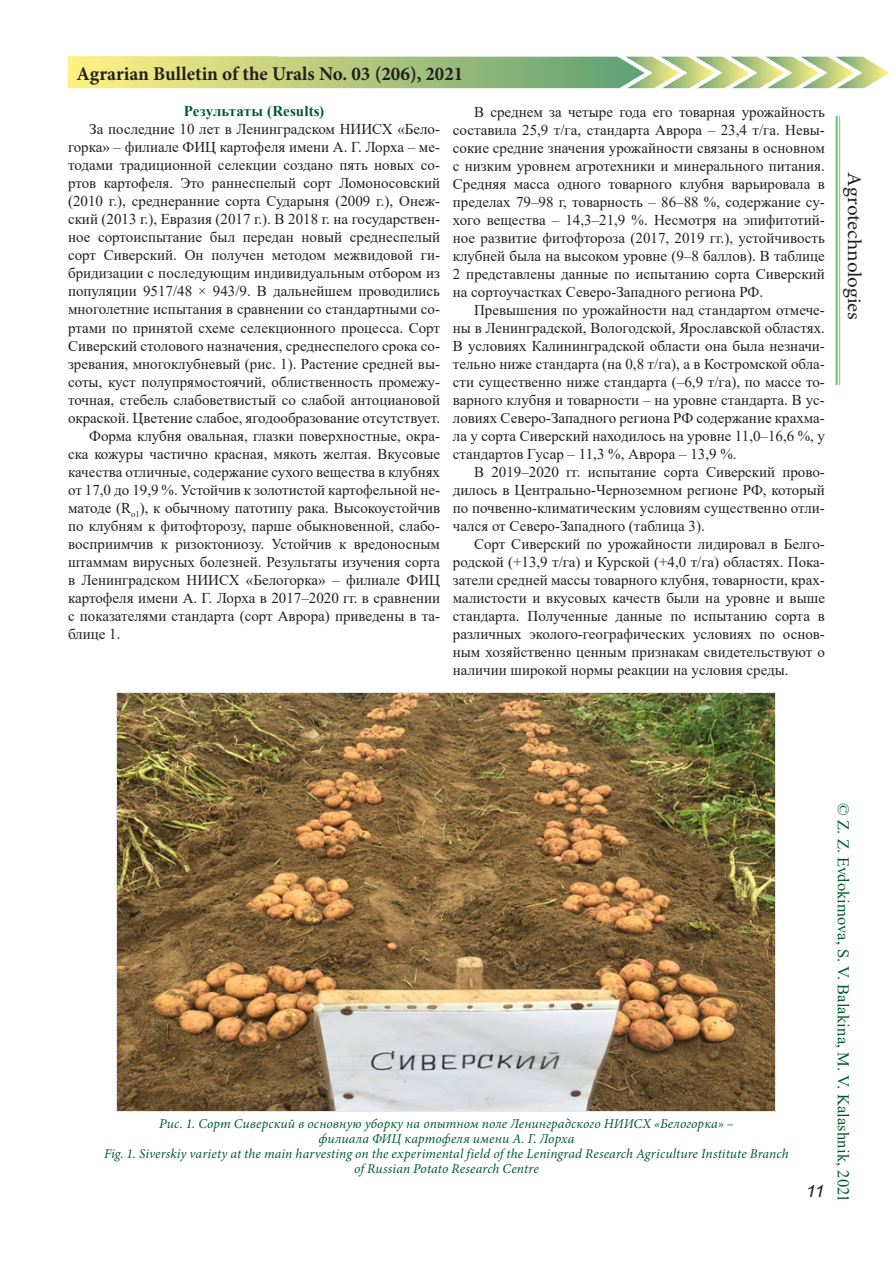
<style>
.page{position:relative;width:893px;height:1263px;background:#fff}
.page>*{position:absolute;margin:0;border:0;box-sizing:border-box;transform-origin:0 0}
.t1{font:700 19.5px "Minion Pro";color:#231f20}
.t2{font:19.5px "Minion Pro";letter-spacing:-.005em;color:#231f20;scale:1.08 1}
.t3{font:italic 16.8px "Arial";color:#231f20;scale:1.08 1}
.автор{font:16.5px "Times New Roman";color:#025b30}
.t4{font:15px/18px "Times New Roman";color:#231f20;text-align:justify}
.подзаголовок{font:700 15px "Times New Roman";letter-spacing:.005em;color:#025b30}
.рисунок{font:italic 13.5px "Minion Pro";letter-spacing:.01em;color:#025b30}
</style>
<div class="page">
<hr style="left:835px;top:116px;width:3px;height:269px;background:#40ae49">
<hr style="left:839px;top:116px;width:1px;height:269px;background:#40ae49">
<img style="left:68px;top:56px;width:820px;height:32px">
<img style="left:117px;top:693px;width:658px;height:418px">
<h1 class="t1" style="left:77px;top:60px;width:388px">Agrarian Bulletin of the Urals No. 03 (206), 2021</h1>
<p class="подзаголовок" style="left:184px;top:101px;width:142px">Результаты (Results)</p>
<p class="t4" style="left:68px;top:120px;width:374px;text-indent:21px">За последние 10 лет в Ленинградском НИИСХ «Бело&shy;горка» – филиале ФИЦ картофеля имени А. Г. Лорха – ме&shy;тодами традиционной селекции создано пять новых со&shy;ртов картофеля. Это раннеспелый сорт Ломоносовский (2010 г.), среднеранние сорта Сударыня (2009 г.), Онеж&shy;ский (2013 г.), Евразия (2017 г.). В 2018 г. на государствен&shy;ное сортоиспытание был передан новый среднеспелый сорт Сиверский. Он получен методом межвидовой ги&shy;бридизации с последующим индивидуальным отбором из популяции 9517/48 × 943/9. В дальнейшем проводились многолетние испытания в сравнении со стандартными со&shy;ртами по принятой схеме селекционного процесса. Сорт Сиверский столового назначения, среднеспелого срока со&shy;зревания, многоклубневый (рис. 1). Растение средней вы&shy;соты, куст полупрямостоячий, облиственность промежу&shy;точная, стебель слабоветвистый со слабой антоциановой окраской. Цветение слабое, ягодообразование отсутствует.</p>
<p class="t4" style="left:68px;top:426px;width:374px;text-indent:21px">Форма клубня овальная, глазки поверхностные, окра&shy;ска кожуры частично красная, мякоть желтая. Вкусовые качества отличные, содержание сухого вещества в клубнях от 17,0 до 19,9 %. Устойчив к золотистой картофельной не&shy;матоде (R<sub>о1</sub>), к обычному патотипу рака. Высокоустойчив по клубням к фитофторозу, парше обыкновенной, слабо&shy;восприимчив к ризоктониозу. Устойчив к вредоносным штаммам вирусных болезней. Результаты изучения сорта в Ленинградском НИИСХ «Белогорка» – филиале ФИЦ картофеля имени А. Г. Лорха в 2017–2020 гг. в сравнении с показателями стандарта (сорт Аврора) приведены в та&shy;блице 1.</p>
<p class="t4" style="left:453px;top:102px;width:374px;text-indent:21px">В среднем за четыре года его товарная урожайность составила 25,9 т/га, стандарта Аврора – 23,4 т/га. Невы&shy;сокие средние значения урожайности связаны в основном с низким уровнем агротехники и минерального питания.<br>Средняя масса одного товарного клубня варьировала в пределах 79–98 г, товарность – 86–88 %, содержание су&shy;хого вещества – 14,3–21,9 %. Несмотря на эпифитотий&shy;ное развитие фитофтороза (2017, 2019 гг.), устойчивость клубней была на высоком уровне (9–8 баллов). В таблице 2 представлены данные по испытанию сорта Сиверский на сортоучастках Северо-Западного региона РФ.</p>
<p class="t4" style="left:453px;top:300px;width:374px;text-indent:21px">Превышения по урожайности над стандартом отмече&shy;ны в Ленинградской, Вологодской, Ярославской областях.<br>В условиях Калининградской области она была незначи&shy;тельно ниже стандарта (на 0,8 т/га), а в Костромской обла&shy;сти существенно ниже стандарта (–6,9 т/га), по массе то&shy;варного клубня и товарности – на уровне стандарта. В ус&shy;ловиях Северо-Западного региона РФ содержание крахма&shy;ла у сорта Сиверский находилось на уровне 11,0–16,6 %, у стандартов Гусар – 11,3 %, Аврора – 13,9 %.</p>
<p class="t4" style="left:453px;top:462px;width:374px;text-indent:21px">В 2019–2020 гг. испытание сорта Сиверский прово&shy;дилось в Центрально-Черноземном регионе РФ, который по почвенно-климатическим условиям существенно отли&shy;чался от Северо-Западного (таблица 3).</p>
<p class="t4" style="left:453px;top:534px;width:374px;text-indent:21px">Сорт Сиверский по урожайности лидировал в Белго&shy;родской (+13,9 т/га) и Курской (+4,0 т/га) областях. Пока&shy;затели средней массы товарного клубня, товарности, крах&shy;малистости и вкусовых качеств были на уровне и выше стандарта. Полученные данные по испытанию сорта в различных эколого-географических условиях по основ&shy;ным хозяйственно ценным признакам свидетельствуют о наличии широкой нормы реакции на условия среды.</p>
<h1 class="t2" style="left:868px;top:172px;width:138px;rotate:90deg">Agrotechnologies</h1>
<p class="рисунок" style="left:159px;top:1115px;width:576px">Рис. 1. Сорт Сиверский в основную уборку на опытном поле Ленинградского НИИСХ «Белогорка» –</p>
<p class="рисунок" style="left:318px;top:1130px;width:258px">филиала ФИЦ картофеля имени А. Г. Лорха</p>
<p class="рисунок" style="left:104px;top:1145px;width:686px">Fig. 1. Siverskiy variety at the main harvesting on the experimental field of the Leningrad Research Agriculture Institute Branch</p>
<p class="рисунок" style="left:354px;top:1160px;width:186px">of Russian Potato Research Centre</p>
<p class="t3" style="left:806px;top:1181px;width:19px">11</p>
<p class="автор" style="left:855px;top:803px;width:400px;rotate:90deg">© Z. Z. Evdokimova, S. V. Balakina, M. V. Kalashnik, 2021</p>
</div>
